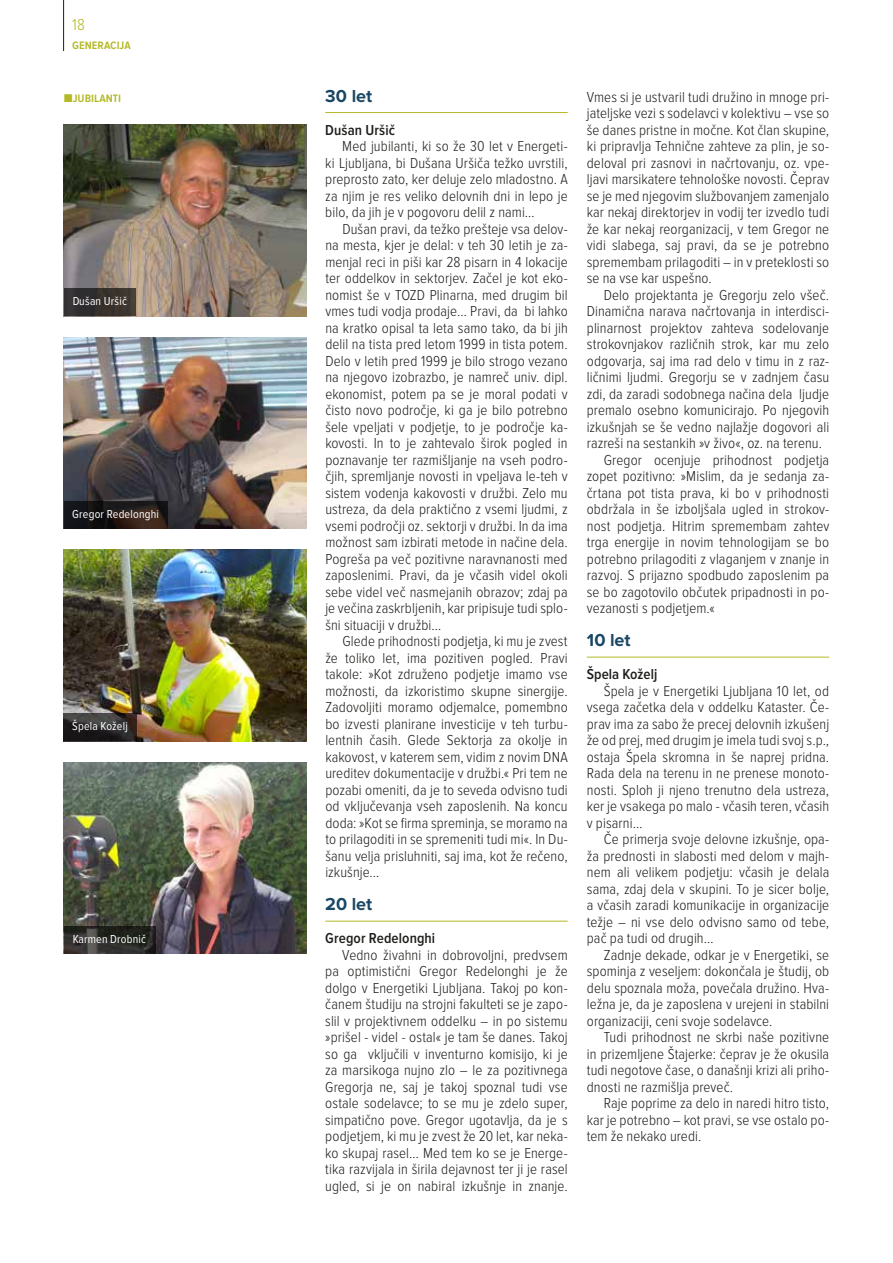
<style>
.page{position:relative;width:893px;height:1263px;background:#fff}
.page>*{position:absolute;margin:0;border:0;box-sizing:border-box;transform-origin:0 0}
.t1{font:700 18px "Proxima Nova";color:#1a4764}
.t2{font:300 16.5px "Proxima Nova Cond";color:#b3b925}
.t3{font:300 15px/16.5px "Proxima Nova Cond";letter-spacing:.005em;color:#1d1d1b;text-align:justify}
.t4{font:600 15px "Proxima Nova Cond";letter-spacing:.005em;color:#1d1d1b}
.t5{font:600 13.5px "Proxima Nova Cond";color:#b3b925}
.t6{font:12px "Proxima Nova Cond";letter-spacing:.015em;color:#fff}
</style>
<div class="page">
<hr style="left:63px;top:0;width:1px;height:51px;background:#1d1d1b">
<hr style="left:325px;top:112px;width:243px;height:1px;background:#b3b925">
<hr style="left:325px;top:921px;width:243px;height:1px;background:#b3b925">
<hr style="left:587px;top:657px;width:242px;height:1px;background:#b3b925">
<img style="left:64px;top:762px;width:242px;height:192px">
<img style="left:64px;top:550px;width:242px;height:191px">
<img style="left:64px;top:337px;width:242px;height:191px">
<img style="left:64px;top:125px;width:242px;height:191px">
<svg style="left:64px;top:714px;width:73px;height:27px;background:#2c2929"></svg>
<div style="left:64px;top:288px;width:71px;height:28px;background:#37322f"></div>
<svg style="left:64px;top:926px;width:92px;height:28px;background:#2d2d29"></svg>
<svg style="left:64px;top:501px;width:103px;height:27px;background:#201917"></svg>
<p class="t2" style="left:72px;top:17px;width:14px">18</p>
<p class="t5" style="left:72px;top:38px;width:60px">generacija</p>
<p class="t5" style="left:64px;top:91px;width:59px">■jubilanti</p>
<p class="t6" style="left:72px;top:296px;width:56px">Dušan Uršič</p>
<p class="t6" style="left:72px;top:508px;width:88px">Gregor Redelonghi</p>
<p class="t6" style="left:72px;top:721px;width:57px">Špela Koželj</p>
<p class="t6" style="left:72px;top:933px;width:75px">Karmen Drobnič</p>
<p class="t1" style="left:325px;top:87px;width:48px">30 let</p>
<p class="t4" style="left:325px;top:123px;width:71px">Dušan Uršič</p>
<p class="t3" style="left:325px;top:138px;width:244px;text-indent:17px">Med jubilanti, ki so že 30 let v Energeti&shy;ki Ljubljana, bi Dušana Uršiča težko uvrstili, preprosto zato, ker deluje zelo mladostno. A za njim je res veliko delovnih dni in lepo je bilo, da jih je v pogovoru delil z nami…</p>
<p class="t3" style="left:325px;top:221px;width:244px;text-indent:17px">Dušan pravi, da težko prešteje vsa delov&shy;na mesta, kjer je delal: v teh 30 letih je za&shy;menjal reci in piši kar 28 pisarn in 4 lokacije ter oddelkov in sektorjev. Začel je kot eko&shy;nomist še v TOZD Plinarna, med drugim bil vmes tudi vodja prodaje… Pravi, da bi lahko na kratko opisal ta leta samo tako, da bi jih delil na tista pred letom 1999 in tista potem.<br>Delo v letih pred 1999 je bilo strogo vezano na njegovo izobrazbo, je namreč univ. dipl. ekonomist, potem pa se je moral podati v čisto novo področje, ki ga je bilo potrebno šele vpeljati v podjetje, to je področje ka&shy;kovosti. In to je zahtevalo širok pogled in poznavanje ter razmišljanje na vseh podro&shy;čjih, spremljanje novosti in vpeljava le-teh v sistem vodenja kakovosti v družbi. Zelo mu ustreza, da dela praktično z vsemi ljudmi, z vsemi področji oz. sektorji v družbi. In da ima možnost sam izbirati metode in načine dela.<br>Pogreša pa več pozitivne naravnanosti med zaposlenimi. Pravi, da je včasih videl okoli sebe videl več nasmejanih obrazov; zdaj pa je večina zaskrbljenih, kar pripisuje tudi splo&shy;šni situaciji v družbi…</p>
<p class="t3" style="left:325px;top:633px;width:244px;text-indent:17px">Glede prihodnosti podjetja, ki mu je zvest že toliko let, ima pozitiven pogled. Pravi takole: »Kot združeno podjetje imamo vse možnosti, da izkoristimo skupne sinergije.<br>Zadovoljiti moramo odjemalce, pomembno bo izvesti planirane investicije v teh turbu&shy;lentnih časih. Glede Sektorja za okolje in kakovost, v katerem sem, vidim z novim DNA ureditev dokumentacije v družbi.« Pri tem ne pozabi omeniti, da je to seveda odvisno tudi od vključevanja vseh zaposlenih. Na koncu doda: »Kot se firma spreminja, se moramo na to prilagoditi in se spremeniti tudi mi«. In Du&shy;šanu velja prisluhniti, saj ima, kot že rečeno, izkušnje…</p>
<p class="t1" style="left:325px;top:896px;width:49px">20 let</p>
<p class="t4" style="left:325px;top:931px;width:111px">Gregor Redelonghi</p>
<p class="t3" style="left:325px;top:947px;width:245px;text-indent:17px">Vedno živahni in dobrovoljni, predvsem pa optimistični Gregor Redelonghi je že dolgo v Energetiki Ljubljana. Takoj po kon&shy;čanem študiju na strojni fakulteti se je zapo&shy;slil v projektivnem oddelku – in po sistemu »prišel - videl - ostal« je tam še danes. Takoj so ga vključili v inventurno komisijo, ki je za marsikoga nujno zlo – le za pozitivnega Gregorja ne, saj je takoj spoznal tudi vse ostale sodelavce; to se mu je zdelo super, simpatično pove. Gregor ugotavlja, da je s podjetjem, ki mu je zvest že 20 let, kar neka&shy;ko skupaj rasel… Med tem ko se je Energe&shy;tika razvijala in širila dejavnost ter ji je rasel ugled, si je on nabiral izkušnje in znanje.</p>
<p class="t3" style="left:587px;top:89px;width:244px">Vmes si je ustvaril tudi družino in mnoge pri&shy;jateljske vezi s sodelavci v kolektivu – vse so še danes pristne in močne. Kot član skupine, ki pripravlja Tehnične zahteve za plin, je so&shy;deloval pri zasnovi in načrtovanju, oz. vpe&shy;ljavi marsikatere tehnološke novosti. Čeprav se je med njegovim službovanjem zamenjalo kar nekaj direktorjev in vodij ter izvedlo tudi že kar nekaj reorganizacij, v tem Gregor ne vidi slabega, saj pravi, da se je potrebno spremembam prilagoditi – in v preteklosti so se na vse kar uspešno.</p>
<p class="t3" style="left:604px;top:287px;width:227px">Delo projektanta je Gregorju zelo všeč.</p>
<p class="t3" style="left:587px;top:303px;width:244px">Dinamična narava načrtovanja in interdisci-</p>
<p class="t3" style="left:587px;top:320px;width:244px">plinarnost projektov zahteva sodelovanje</p>
<p class="t3" style="left:587px;top:336px;width:244px">strokovnjakov različnih strok, kar mu zelo</p>
<p class="t3" style="left:587px;top:353px;width:244px">odgovarja, saj ima rad delo v timu in z raz-</p>
<p class="t3" style="left:587px;top:369px;width:244px">ličnimi ljudmi. Gregorju se v zadnjem času</p>
<p class="t3" style="left:587px;top:386px;width:244px">zdi, da zaradi sodobnega načina dela ljudje</p>
<p class="t3" style="left:587px;top:402px;width:244px">premalo osebno komunicirajo. Po njegovih</p>
<p class="t3" style="left:587px;top:419px;width:244px">izkušnjah se še vedno najlažje dogovori ali</p>
<p class="t3" style="left:587px;top:435px;width:237px">razreši na sestankih »v živo«, oz. na terenu.</p>
<p class="t3" style="left:604px;top:452px;width:227px">Gregor ocenjuje prihodnost podjetja</p>
<p class="t3" style="left:587px;top:468px;width:244px">zopet pozitivno: »Mislim, da je sedanja za-</p>
<p class="t3" style="left:587px;top:485px;width:244px">črtana pot tista prava, ki bo v prihodnosti</p>
<p class="t3" style="left:587px;top:501px;width:244px">obdržala in še izboljšala ugled in strokov-</p>
<p class="t3" style="left:587px;top:518px;width:244px">nost podjetja. Hitrim spremembam zahtev</p>
<p class="t3" style="left:587px;top:534px;width:244px">trga energije in novim tehnologijam se bo</p>
<p class="t3" style="left:587px;top:551px;width:244px">potrebno prilagoditi z vlaganjem v znanje in</p>
<p class="t3" style="left:587px;top:567px;width:244px">razvoj. S prijazno spodbudo zaposlenim pa</p>
<p class="t3" style="left:587px;top:584px;width:244px">se bo zagotovilo občutek pripadnosti in po-</p>
<p class="t3" style="left:587px;top:600px;width:130px">vezanosti s podjetjem.«</p>
<p class="t1" style="left:587px;top:632px;width:45px">10 let</p>
<p class="t4" style="left:587px;top:667px;width:73px">Špela Koželj</p>
<p class="t3" style="left:587px;top:683px;width:245px;text-indent:17px">Špela je v Energetiki Ljubljana 10 let, od vsega začetka dela v oddelku Kataster. Če&shy;prav ima za sabo že precej delovnih izkušenj že od prej, med drugim je imela tudi svoj s.p., ostaja Špela skromna in še naprej pridna.<br>Rada dela na terenu in ne prenese monoto&shy;nosti. Sploh ji njeno trenutno dela ustreza, ker je vsakega po malo - včasih teren, včasih v pisarni…</p>
<p class="t3" style="left:587px;top:831px;width:244px;text-indent:17px">Če primerja svoje delovne izkušnje, opa&shy;ža prednosti in slabosti med delom v majh&shy;nem ali velikem podjetju: včasih je delala sama, zdaj dela v skupini. To je sicer bolje, a včasih zaradi komunikacije in organizacije težje – ni vse delo odvisno samo od tebe, pač pa tudi od drugih…</p>
<p class="t3" style="left:587px;top:947px;width:244px;text-indent:17px">Zadnje dekade, odkar je v Energetiki, se spominja z veseljem: dokončala je študij, ob delu spoznala moža, povečala družino. Hva&shy;ležna je, da je zaposlena v urejeni in stabilni organizaciji, ceni svoje sodelavce.</p>
<p class="t3" style="left:587px;top:1029px;width:244px;text-indent:17px">Tudi prihodnost ne skrbi naše pozitivne in prizemljene Štajerke: čeprav je že okusila tudi negotove čase, o današnji krizi ali priho&shy;dnosti ne razmišlja preveč.</p>
<p class="t3" style="left:587px;top:1095px;width:244px;text-indent:17px">Raje poprime za delo in naredi hitro tisto, kar je potrebno – kot pravi, se vse ostalo po&shy;tem že nekako uredi.</p>
</div>
